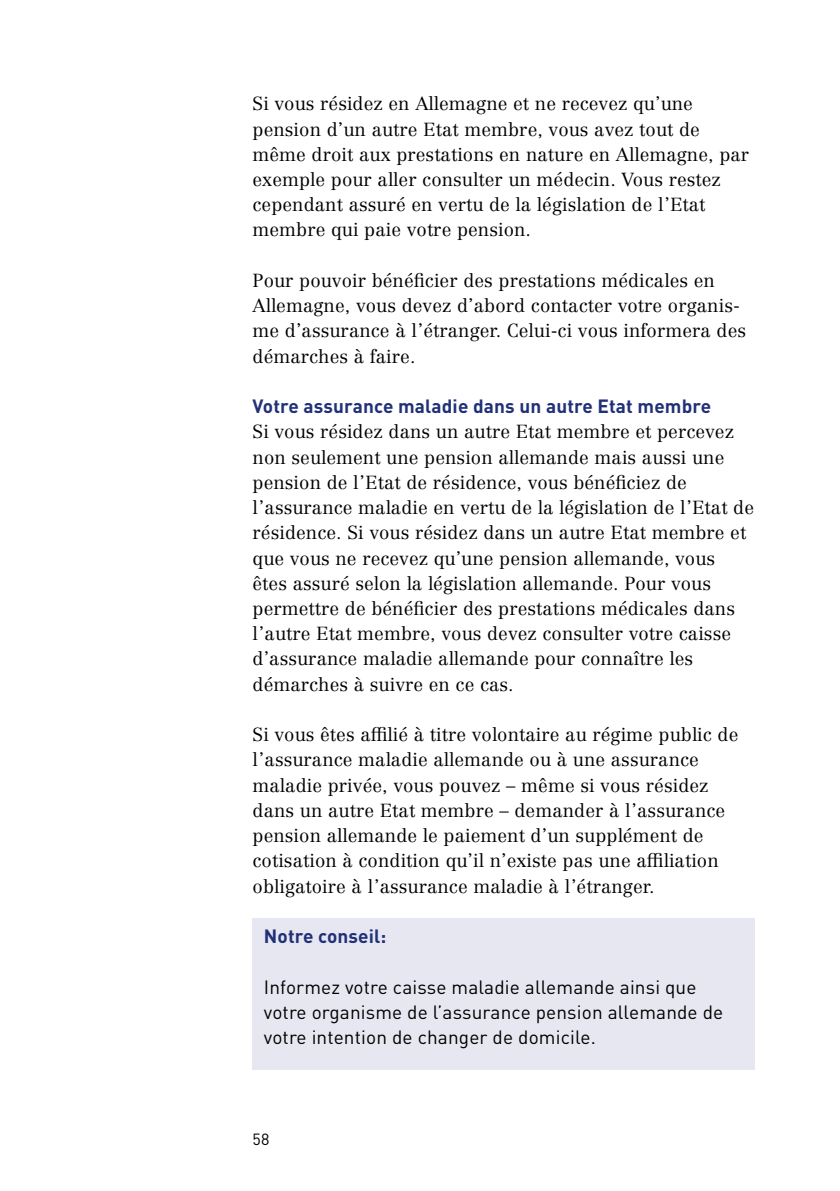
<style>
.page{position:relative;width:840px;height:1191px;background:#fff}
.page>*{position:absolute;margin:0;border:0;box-sizing:border-box;transform-origin:0 0}
.t1{font:19px/25.2px "DIN Pro";letter-spacing:.005em;color:#000}
.t2{font:700 19px "DIN Pro";letter-spacing:.005em;color:#213178}
.t3{font:300 18.6px/25.2px "Centennial LT Pro";letter-spacing:.005em;color:#000}
.t4{font:16px "DIN Pro";color:#000}
</style>
<div class="page">
<div style="left:252px;top:918px;width:502px;height:151px;background:#e7e7f1"></div>
<p class="t3" style="left:252px;top:91px;width:498px">Si vous résidez en Allemagne et ne recevez qu’une pension d’un autre Etat membre, vous avez tout de même droit aux prestations en nature en Allemagne, par exemple pour aller consulter un médecin. Vous restez cependant assuré en vertu de la législation de l’Etat membre qui paie votre pension.</p>
<p class="t3" style="left:252px;top:268px;width:494px">Pour pouvoir bénéficier des prestations médicales en Allemagne, vous devez d’abord contacter votre organis&shy;me d’assurance à l’étranger. Celui-ci vous informera des démarches à faire.</p>
<p class="t2" style="left:252px;top:390px;width:460px">Votre assurance maladie dans un autre Etat membre</p>
<p class="t3" style="left:252px;top:419px;width:502px">Si vous résidez dans un autre Etat membre et percevez non seulement une pension allemande mais aussi une pension de l’Etat de résidence, vous bénéficiez de l’assurance maladie en vertu de la législation de l’Etat de résidence. Si vous résidez dans un autre Etat membre et que vous ne recevez qu’une pension allemande, vous êtes assuré selon la législation allemande. Pour vous permettre de bénéficier des prestations médicales dans l’autre Etat membre, vous devez consulter votre caisse d’assurance maladie allemande pour connaître les démarches à suivre en ce cas.</p>
<p class="t3" style="left:252px;top:722px;width:487px">Si vous êtes affilié à titre volontaire au régime public de l’assurance maladie allemande ou à une assurance maladie privée, vous pouvez – même si vous résidez dans un autre Etat membre – demander à l’assurance pension allemande le paiement d’un supplément de cotisation à condition qu’il n’existe pas une affiliation obligatoire à l’assurance maladie à l’étranger.</p>
<p class="t2" style="left:264px;top:920px;width:124px">Notre conseil:</p>
<p class="t1" style="left:264px;top:972px;width:460px">Informez votre caisse maladie allemande ainsi que votre organisme de l’assurance pension allemande de votre intention de changer de domicile.</p>
<p class="t4" style="left:252px;top:1126px;width:18px">58</p>
</div>
